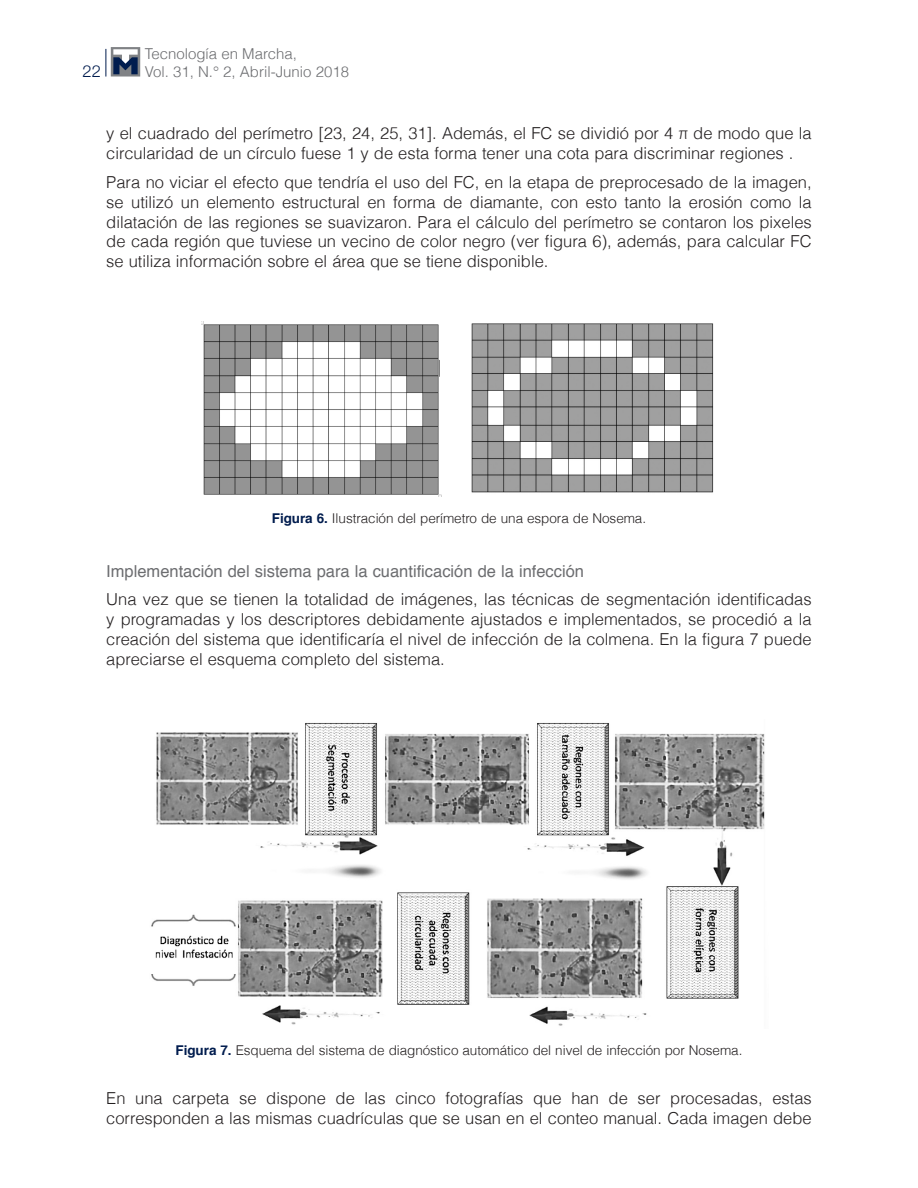
<style>
.page{position:relative;width:918px;height:1188px;background:#fff}
.page>*{position:absolute;margin:0;border:0;box-sizing:border-box;transform-origin:0 0}
._6texto{font:300 16.5px/20px "Helvetica";color:#231f20}
.subtitulo_3{font:16.5px "Helvetica";color:#6c6d70}
.t1{font:300 16.5px "Helvetica Neue";color:#001c4e}
.t2{font:300 15px "Helvetica";color:#6c6d70}
._9tituloscuadros{font:300 13.5px "Helvetica";letter-spacing:-.005em;color:#231f20}
.s1{font-weight:700;color:#001c4e}
</style>
<div class="page">
<svg style="left:106px;top:49px;width:1px;height:28px"></svg>
<div style="left:111px;top:47px;width:29px;height:30px;background:#808285"></div>
<svg style="left:113px;top:49px;width:25px;height:25px"></svg>
<img style="left:202px;top:322px;width:240px;height:174px">
<img style="left:471px;top:323px;width:243px;height:170px">
<img style="left:151px;top:723px;width:614px;height:303px">
<p class="t2" style="left:145px;top:41px;width:154px">Tecnología en Marcha,</p>
<p class="t1" style="left:83px;top:57px;width:20px">22</p>
<p class="t2" style="left:145px;top:59px;width:206px">Vol. 31, N.° 2, Abril-Junio 2018</p>
<p class="_6texto" style="left:106px;top:123px;width:707px">y el cuadrado del perímetro [23, 24, 25, 31]. Además, el FC se dividió por 4 π de modo que la circularidad de un círculo fuese 1 y de esta forma tener una cota para discriminar regiones .</p>
<p class="_6texto" style="left:106px;top:171px;width:707px;text-align:justify">Para no viciar el efecto que tendría el uso del FC, en la etapa de preprocesado de la imagen, se utilizó un elemento estructural en forma de diamante, con esto tanto la erosión como la dilatación de las regiones se suavizaron. Para el cálculo del perímetro se contaron los pixeles de cada región que tuviese un vecino de color negro (ver figura 6), además, para calcular FC se utiliza información sobre el área que se tiene disponible.</p>
<p class="_9tituloscuadros" style="left:272px;top:507px;width:376px"><span class="s1">Figura 6.</span> Ilustración del perímetro de una espora de Nosema.</p>
<p class="subtitulo_3" style="left:106px;top:558px;width:479px">Implementación del sistema para la cuantificación de la infección</p>
<p class="_6texto" style="left:106px;top:589px;width:707px;text-align:justify">Una vez que se tienen la totalidad de imágenes, las técnicas de segmentación identificadas y programadas y los descriptores debidamente ajustados e implementados, se procedió a la creación del sistema que identificaría el nivel de infección de la colmena. En la figura 7 puede apreciarse el esquema completo del sistema.</p>
<p class="_9tituloscuadros" style="left:176px;top:1039px;width:568px"><span class="s1">Figura 7.</span> Esquema del sistema de diagnóstico automático del nivel de infección por Nosema.</p>
<p class="_6texto" style="left:106px;top:1088px;width:707px">En una carpeta se dispone de las cinco fotografías que han de ser procesadas, estas corresponden a las mismas cuadrículas que se usan en el conteo manual. Cada imagen debe</p>
</div>
